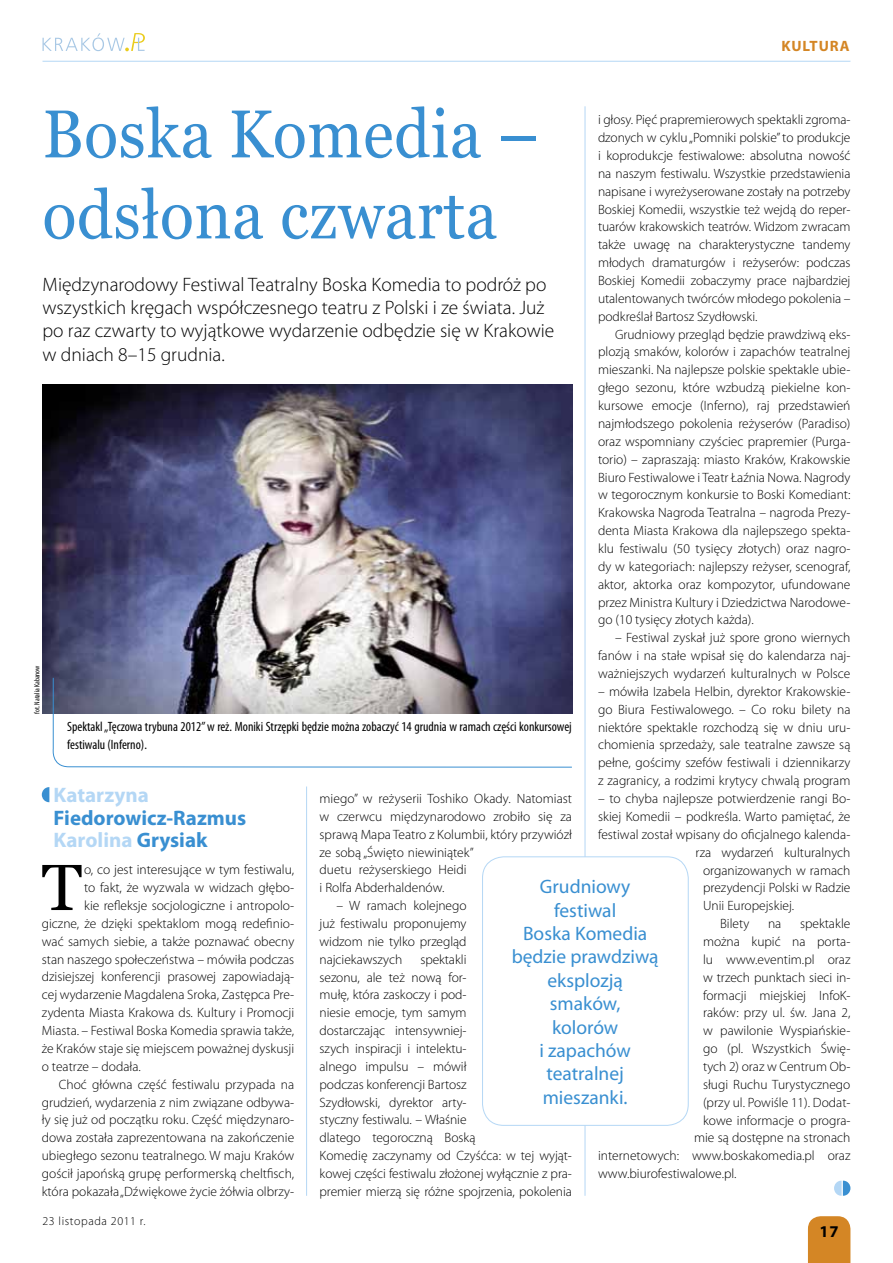
<style>
.page{position:relative;width:893px;height:1263px;background:#fff}
.page>*{position:absolute;margin:0;border:0;box-sizing:border-box;transform-origin:0 0}
.t1{font:67.5px/81px "Georgia";letter-spacing:.01em;color:#398fd1;scale:.93 1}
.t2{font:65.1px "Georgia";color:#000}
.t3{font:700 21px/22.5px "Myriad Pro";color:#398fd1}
.t4{font:700 21px "Myriad Pro";color:#b4d7f5}
.t5{font:300 19.5px/23.4px "Myriad Pro";color:#000}
.t6{font:19.5px/23.4px "Myriad Pro";color:#398fd1;text-align:center}
.t7{font:700 16.5px "Myriad Pro";color:#000}
.t8{font:700 15px "Myriad Pro";color:#d48625}
.t9{font:300 13.5px/17.9px "Myriad Pro";color:#000;text-align:justify}
.t10{font:condensed 13.5px/17.9px "Myriad Pro";color:#000}
.t11{font:300 12px "Myriad Pro";letter-spacing:.05em;color:#000}
.t12{font:condensed 7.5px "Myriad Pro";color:#000}
.s1{color:#b4d7f5}
</style>
<div class="page">
<div style="left:808px;top:1216px;width:42px;height:47px;background:#d48625"></div>
<hr style="left:43px;top:61px;width:807px;height:1px;background:#b4d7f5">
<svg style="left:43px;top:33px;width:102px;height:18px"></svg>
<svg style="left:834px;top:1180px;width:16px;height:16px"></svg>
<hr style="left:585px;top:106px;width:1px;height:1090px;background:#b4d7f5">
<hr style="left:306px;top:786px;width:1px;height:410px;background:#b4d7f5">
<svg style="left:42px;top:787px;width:7px;height:15px"></svg>
<img style="left:43px;top:385px;width:529px;height:328px">
<svg style="left:51px;top:677px;width:522px;height:91px"></svg>
<div style="left:483px;top:857px;width:205px;height:268px;background:#fff;border-radius:21px"></div>
<div style="left:482px;top:856px;width:207px;height:270px;border:1px solid #b4d7f5;border-radius:21px"></div>
<p class="t8" style="left:781px;top:36px;width:11px">kultura</p>
<h1 class="t1" style="left:43px;top:95px;width:535px">Boska Komedia – odsłona czwarta</h1>
<h3 class="t5" style="left:43px;top:272px;width:513px">Międzynarodowy Festiwal Teatralny Boska Komedia to podróż po wszystkich kręgach współczesnego teatru z Polski i ze świata. Już po raz czwarty to wyjątkowe wydarzenie odbędzie się w Krakowie w dniach 8–15 grudnia.</h3>
<p class="t9" style="left:598px;top:111px;width:254px">i głosy. Pięć prapremierowych spektakli zgroma&shy;dzonych w cyklu „Pomniki polskie” to produkcje i koprodukcje festiwalowe: absolutna nowość na naszym festiwalu. Wszystkie przedstawienia napisane i wyreżyserowane zostały na potrzeby Boskiej Komedii, wszystkie też wejdą do reper&shy;tuarów krakowskich teatrów. Widzom zwracam także uwagę na charakterystyczne tandemy młodych dramaturgów i reżyserów: podczas Boskiej Komedii zobaczymy prace najbardziej utalentowanych twórców młodego pokolenia – podkreślał Bartosz Szydłowski.</p>
<p class="t9" style="left:598px;top:325px;width:254px;text-indent:17px">Grudniowy przegląd będzie prawdziwą eks&shy;plozją smaków, kolorów i zapachów teatralnej mieszanki. Na najlepsze polskie spektakle ubie&shy;głego sezonu, które wzbudzą piekielne kon&shy;kursowe emocje (Inferno), raj przedstawień najmłodszego pokolenia reżyserów (Paradiso) oraz wspomniany czyściec prapremier (Purga&shy;torio) – zapraszają: miasto Kraków, Krakowskie Biuro Festiwalowe i Teatr Łaźnia Nowa. Nagrody w tegorocznym konkursie to Boski Komediant:<br>Krakowska Nagroda Teatralna – nagroda Prezy&shy;denta Miasta Krakowa dla najlepszego spekta&shy;klu festiwalu (50 tysięcy złotych) oraz nagro&shy;dy w kategoriach: najlepszy reżyser, scenograf, aktor, aktorka oraz kompozytor, ufundowane przez Ministra Kultury i Dziedzictwa Narodowe&shy;go (10 tysięcy złotych każda).</p>
<p class="t9" style="left:598px;top:629px;width:254px;text-indent:17px">– Festiwal zyskał już spore grono wiernych fanów i na stałe wpisał się do kalendarza naj&shy;ważniejszych wydarzeń kulturalnych w Polsce</p>
<p class="t9" style="left:598px;top:682px;width:254px">– mówiła Izabela Helbin, dyrektor Krakowskie&shy;go Biura Festiwalowego. – Co roku bilety na niektóre spektakle rozchodzą się w dniu uru&shy;chomienia sprzedaży, sale teatralne zawsze są pełne, gościmy szefów festiwali i dziennikarzy z zagranicy, a rodzimi krytycy chwalą program</p>
<p class="t9" style="left:598px;top:789px;width:254px">– to chyba najlepsze potwierdzenie rangi Bo-</p>
<p class="t9" style="left:598px;top:807px;width:254px">skiej Komedii – podkreśla. Warto pamiętać, że</p>
<p class="t9" style="left:598px;top:825px;width:254px">festiwal został wpisany do oficjalnego kalenda-</p>
<p class="t9" style="left:695px;top:843px;width:156px">rza wydarzeń kulturalnych</p>
<p class="t9" style="left:703px;top:861px;width:149px">organizowanych w ramach</p>
<p class="t9" style="left:703px;top:879px;width:149px">prezydencji Polski w Radzie</p>
<p class="t9" style="left:703px;top:897px;width:93px">Unii Europejskiej.</p>
<p class="t9" style="left:720px;top:914px;width:31px">Bilety</p>
<p class="t9" style="left:768px;top:914px;width:15px">na</p>
<p class="t9" style="left:800px;top:914px;width:52px">spektakle</p>
<p class="t9" style="left:703px;top:932px;width:149px">można kupić na porta-</p>
<p class="t9" style="left:703px;top:950px;width:149px">lu www.eventim.pl oraz</p>
<p class="t9" style="left:703px;top:968px;width:149px">w trzech punktach sieci in-</p>
<p class="t9" style="left:703px;top:986px;width:149px">formacji miejskiej InfoK-</p>
<p class="t9" style="left:703px;top:1004px;width:149px">raków: przy ul. św. Jana 2,</p>
<p class="t9" style="left:703px;top:1022px;width:149px">w pawilonie Wyspiańskie-</p>
<p class="t9" style="left:703px;top:1039px;width:149px">go (pl. Wszystkich Świę-</p>
<p class="t9" style="left:703px;top:1057px;width:149px">tych 2) oraz w Centrum Ob-</p>
<p class="t9" style="left:703px;top:1075px;width:149px">sługi Ruchu Turystycznego</p>
<p class="t9" style="left:703px;top:1093px;width:149px">(przy ul. Powiśle 11). Dodat-</p>
<p class="t9" style="left:703px;top:1111px;width:149px">kowe informacje o progra-</p>
<p class="t9" style="left:694px;top:1129px;width:158px">mie są dostępne na stronach</p>
<p class="t9" style="left:598px;top:1147px;width:254px">internetowych: www.boskakomedia.pl oraz</p>
<p class="t9" style="left:598px;top:1164px;width:140px">www.biurofestiwalowe.pl.</p>
<p class="t12" style="left:32px;top:713px;width:50px;rotate:-90deg">fot. Natalia Kabanow</p>
<p class="t10" style="left:67px;top:718px;width:506px">Spektakl „Tęczowa trybuna 2012” w reż. Moniki Strzępki będzie można zobaczyć 14 grudnia w ramach części konkursowej festiwalu (Inferno).</p>
<h3 class="t4" style="left:54px;top:781px;width:97px">Katarzyna</h3>
<h3 class="t3" style="left:54px;top:806px;width:194px">Fiedorowicz-Razmus<br><span class="s1">Karolina</span> Grysiak</h3>
<p class="t9" style="left:320px;top:789px;width:254px;text-align:left">miego” w reżyserii Toshiko Okady. Natomiast w czerwcu międzynarodowo zrobiło się za sprawą Mapa Teatro z Kolumbii, który przywiózł ze sobą „Święto niewiniątek”<br>duetu reżyserskiego Heidi<br>i Rolfa Abderhaldenów.</p>
<p class="t9" style="left:320px;top:896px;width:149px;text-indent:17px">– W ramach kolejnego już festiwalu proponujemy widzom nie tylko przegląd najciekawszych</p>
<h2 class="t2" style="left:42px;top:848px;width:42px">T</h2>
<p class="t9" style="left:84px;top:861px;width:212px">o, co jest interesujące w tym festiwalu,</p>
<h3 class="t6" style="left:512px;top:874px;width:149px">Grudniowy festiwal<br>Boska Komedia będzie prawdziwą eksplozją smaków,<br>kolorów<br>i zapachów teatralnej mieszanki.</h3>
<p class="t9" style="left:84px;top:879px;width:212px">to fakt, że wyzwala w widzach głębo-</p>
<p class="t9" style="left:84px;top:896px;width:212px">kie refleksje socjologiczne i antropolo-</p>
<p class="t9" style="left:42px;top:914px;width:254px">giczne, że dzięki spektaklom mogą redefinio-</p>
<p class="t9" style="left:42px;top:932px;width:254px">wać samych siebie, a także poznawać obecny</p>
<p class="t9" style="left:42px;top:950px;width:254px">stan naszego społeczeństwa – mówiła podczas</p>
<p class="t9" style="left:42px;top:968px;width:254px">dzisiejszej konferencji prasowej zapowiadają-</p>
<p class="t9" style="left:42px;top:986px;width:254px">cej wydarzenie Magdalena Sroka, Zastępca Pre-</p>
<p class="t9" style="left:42px;top:1004px;width:254px">zydenta Miasta Krakowa ds. Kultury i Promocji</p>
<p class="t9" style="left:42px;top:1021px;width:254px">Miasta. – Festiwal Boska Komedia sprawia także,</p>
<p class="t9" style="left:42px;top:1039px;width:254px">że Kraków staje się miejscem poważnej dyskusji</p>
<p class="t9" style="left:42px;top:1057px;width:101px">o teatrze – dodała.</p>
<p class="t9" style="left:59px;top:1075px;width:237px">Choć główna część festiwalu przypada na</p>
<p class="t9" style="left:42px;top:1093px;width:254px">grudzień, wydarzenia z nim związane odbywa-</p>
<p class="t9" style="left:42px;top:1111px;width:254px">ły się już od początku roku. Część międzynaro-</p>
<p class="t9" style="left:42px;top:1129px;width:254px">dowa została zaprezentowana na zakończenie</p>
<p class="t9" style="left:42px;top:1146px;width:254px">ubiegłego sezonu teatralnego. W maju Kraków</p>
<p class="t9" style="left:42px;top:1164px;width:254px">gościł japońską grupę performerską cheltfisch,</p>
<p class="t9" style="left:42px;top:1182px;width:254px">która pokazała „Dźwiękowe życie żółwia olbrzy-</p>
<p class="t9" style="left:320px;top:950px;width:254px;text-align:left;text-indent:101px">spektakli<br>sezonu, ale też nową for-<br>mułę, która zaskoczy i pod-<br>niesie emocje, tym samym<br>dostarczając intensywniej-<br>szych inspiracji i intelektu-<br>alnego impulsu – mówił<br>podczas konferencji Bartosz<br>Szydłowski, dyrektor arty-<br>styczny festiwalu. – Właśnie<br>dlatego tegoroczną Boską<br>Komedię zaczynamy od Czyśćca: w tej wyjąt&shy;kowej części festiwalu złożonej wyłącznie z pra&shy;premier mierzą się różne spojrzenia, pokolenia</p>
<p class="t11" style="left:43px;top:1213px;width:105px">23 listopada 2011 r.</p>
<p class="t7" style="left:820px;top:1221px;width:21px">17</p>
</div>
